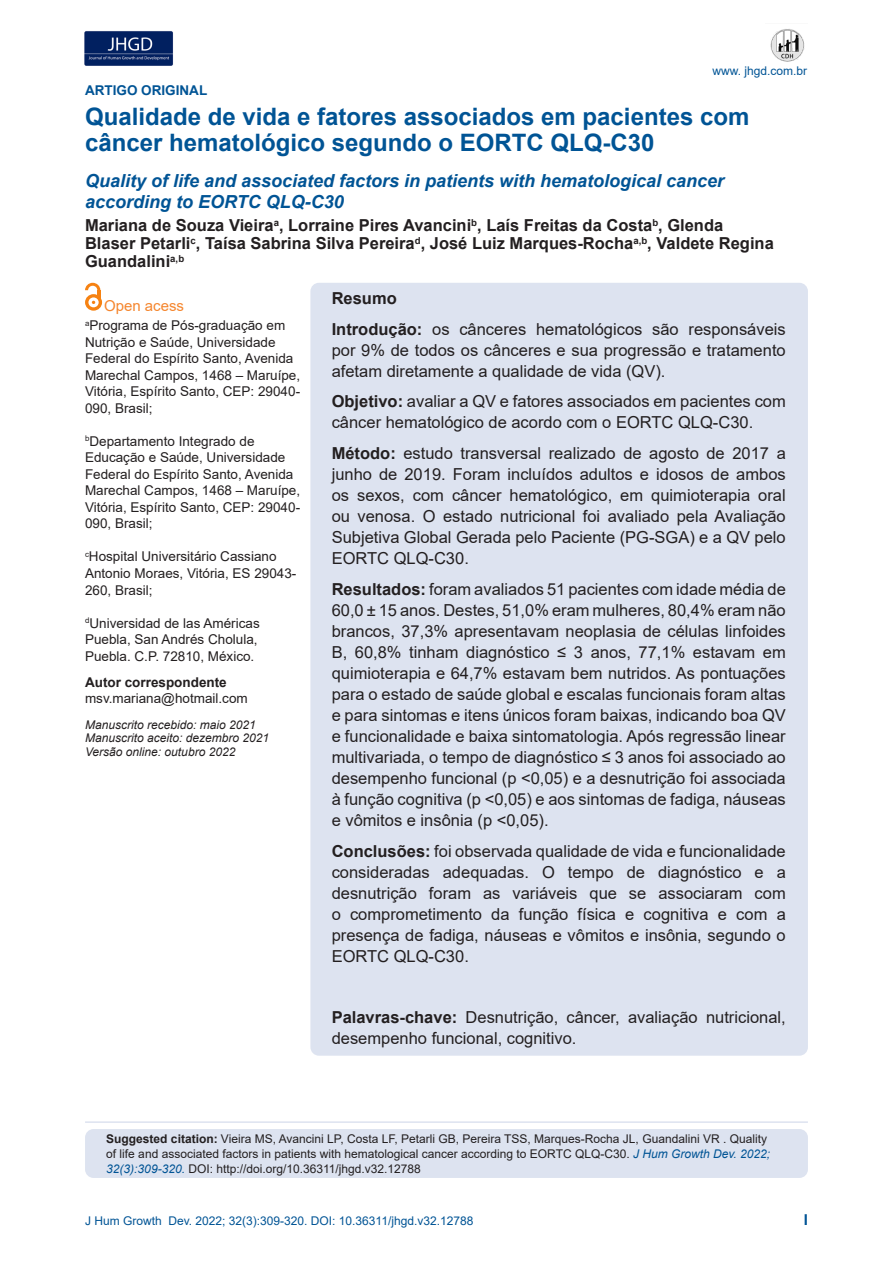
<style>
.page{position:relative;width:893px;height:1263px;background:#fff}
.page>*{position:absolute;margin:0;border:0;box-sizing:border-box;transform-origin:0 0}
.Título_4{font:700 24px/25.5px "Arial";color:#005495}
.Título_4-2{font:italic 700 18px/21px "Arial";color:#005495}
.t1{font:16.5px/21px "Arial";color:#231f20;text-align:justify}
.t2{font:700 16.5px/18px "Arial";color:#231f20}
.t3{font:15px "Arial";color:#f5862e}
.t4{font:700 15px "Arial";color:#005495}
.t5{font:13.5px/16.5px "Arial";color:#231f20}
.t6{font:700 13.5px "Arial";color:#231f20}
.t7{font:700 13.5px "Arial";color:#005495}
.t8{font:12px/15px "Arial";color:#231f20}
.t9{font:italic 12px "Arial";color:#231f20}
.t10{font:12px "Arial";color:#005495}
.s1{font-weight:700}
.s2{font-style:italic;color:#005495}
</style>
<div class="page">
<img style="left:84px;top:31px;width:89px;height:35px">
<img style="left:770px;top:29px;width:35px;height:33px">
<div style="left:310px;top:283px;width:498px;height:773px;background:#dde3f0;border-radius:9px"></div>
<div style="left:85px;top:1129px;width:723px;height:49px;background:#dde3f0;border-radius:9px"></div>
<svg style="left:85px;top:294px;width:17px;height:17px"></svg>
<div style="left:88px;top:297px;width:11px;height:10px;background:#fff;border-radius:50%"></div>
<svg style="left:85px;top:283px;width:15px;height:21px"></svg>
<hr style="left:85px;top:1121px;width:723px;height:2px;background:#dde3f0">
<p class="t7" style="left:85px;top:81px;width:124px">ARTIGO ORIGINAL</p>
<p class="t10" style="left:712px;top:62px;width:96px">www. jhgd.com.br</p>
<p class="Título_4" style="left:85px;top:104px;width:666px">Qualidade de vida e fatores associados em pacientes com câncer hematológico segundo o EORTC QLQ-C30</p>
<p class="Título_4-2" style="left:85px;top:171px;width:641px">Quality of life and associated factors in patients with hematological cancer according to EORTC QLQ-C30</p>
<p class="t2" style="left:85px;top:217px;width:690px">Mariana de Souza Vieira<sup>a</sup>, Lorraine Pires Avancini<sup>b</sup>, Laís Freitas da Costa<sup>b</sup>, Glenda<br>Blaser Petarli<sup>c</sup>, Taísa Sabrina Silva Pereira<sup>d</sup>, José Luiz Marques-Rocha<sup>a,b</sup>, Valdete Regina<br>Guandalini<sup>a,b</sup></p>
<p class="t3" style="left:104px;top:295px;width:82px">Open acess</p>
<p class="t5" style="left:85px;top:317px;width:217px"><sup>a</sup>Programa de Pós-graduação em<br>Nutrição e Saúde, Universidade<br>Federal do Espírito Santo, Avenida<br>Marechal Campos, 1468 – Maruípe,<br>Vitória, Espírito Santo, CEP: 29040-<br>090, Brasil;</p>
<p class="t5" style="left:85px;top:433px;width:217px"><sup>b</sup>Departamento Integrado de<br>Educação e Saúde, Universidade<br>Federal do Espírito Santo, Avenida<br>Marechal Campos, 1468 – Maruípe,<br>Vitória, Espírito Santo, CEP: 29040-<br>090, Brasil;</p>
<p class="t5" style="left:85px;top:548px;width:213px"><sup>c</sup>Hospital Universitário Cassiano<br>Antonio Moraes, Vitória, ES 29043-<br>260, Brasil;</p>
<p class="t5" style="left:85px;top:614px;width:176px"><sup>d</sup>Universidad de las Américas<br>Puebla, San Andrés Cholula,<br>Puebla. C.P. 72810, México.</p>
<p class="t6" style="left:85px;top:672px;width:143px">Autor correspondente</p>
<p class="t5" style="left:85px;top:690px;width:164px">msv.mariana@hotmail.com</p>
<p class="t9" style="left:85px;top:717px;width:172px">Manuscrito recebido: maio 2021</p>
<p class="t9" style="left:85px;top:730px;width:186px">Manuscrito aceito: dezembro 2021</p>
<p class="t9" style="left:85px;top:744px;width:152px">Versão online: outubro 2022</p>
<p class="t2" style="left:332px;top:289px;width:67px">Resumo</p>
<p class="t1" style="left:332px;top:318px;width:456px"><span class="s1">Introdução:</span> os cânceres hematológicos são responsáveis por 9% de todos os cânceres e sua progressão e tratamento afetam diretamente a qualidade de vida (QV).</p>
<p class="t1" style="left:332px;top:391px;width:456px"><span class="s1">Objetivo:</span> avaliar a QV e fatores associados em pacientes com câncer hematológico de acordo com o EORTC QLQ-C30.</p>
<p class="t1" style="left:332px;top:443px;width:456px"><span class="s1">Método:</span> estudo transversal realizado de agosto de 2017 a junho de 2019. Foram incluídos adultos e idosos de ambos os sexos, com câncer hematológico, em quimioterapia oral ou venosa. O estado nutricional foi avaliado pela Avaliação Subjetiva Global Gerada pelo Paciente (PG-SGA) e a QV pelo EORTC QLQ-C30.</p>
<p class="t1" style="left:332px;top:578px;width:456px"><span class="s1">Resultados:</span> foram avaliados 51 pacientes com idade média de 60,0 ± 15 anos. Destes, 51,0% eram mulheres, 80,4% eram não brancos, 37,3% apresentavam neoplasia de células linfoides B, 60,8% tinham diagnóstico ≤ 3 anos, 77,1% estavam em quimioterapia e 64,7% estavam bem nutridos. As pontuações para o estado de saúde global e escalas funcionais foram altas e para sintomas e itens únicos foram baixas, indicando boa QV e funcionalidade e baixa sintomatologia. Após regressão linear multivariada, o tempo de diagnóstico ≤ 3 anos foi associado ao desempenho funcional (p &lt;0,05) e a desnutrição foi associada à função cognitiva (p &lt;0,05) e aos sintomas de fadiga, náuseas e vômitos e insônia (p &lt;0,05).</p>
<p class="t1" style="left:332px;top:840px;width:456px"><span class="s1">Conclusões:</span> foi observada qualidade de vida e funcionalidade consideradas adequadas. O tempo de diagnóstico e a desnutrição foram as variáveis que se associaram com o comprometimento da função física e cognitiva e com a presença de fadiga, náuseas e vômitos e insônia, segundo o EORTC QLQ-C30.</p>
<p class="t1" style="left:332px;top:1007px;width:456px"><span class="s1">Palavras-chave:</span> Desnutrição, câncer, avaliação nutricional, desempenho funcional, cognitivo.</p>
<p class="t8" style="left:106px;top:1131px;width:665px"><span class="s1">Suggested citation:</span> Vieira MS, Avancini LP, Costa LF, Petarli GB, Pereira TSS, Marques-Rocha JL, Guandalini VR . Quality of life and associated factors in patients with hematological cancer according to EORTC QLQ-C30. <span class="s2">J Hum Growth Dev. 2022;<br>32(3):309-320.</span> DOI: http://doi.org/10.36311/jhgd.v32.12788</p>
<p class="t10" style="left:85px;top:1212px;width:390px">J Hum Growth Dev. 2022; 32(3):309-320. DOI: 10.36311/jhgd.v32.12788</p>
<p class="t4" style="left:804px;top:1209px;width:6px">I</p>
</div>
